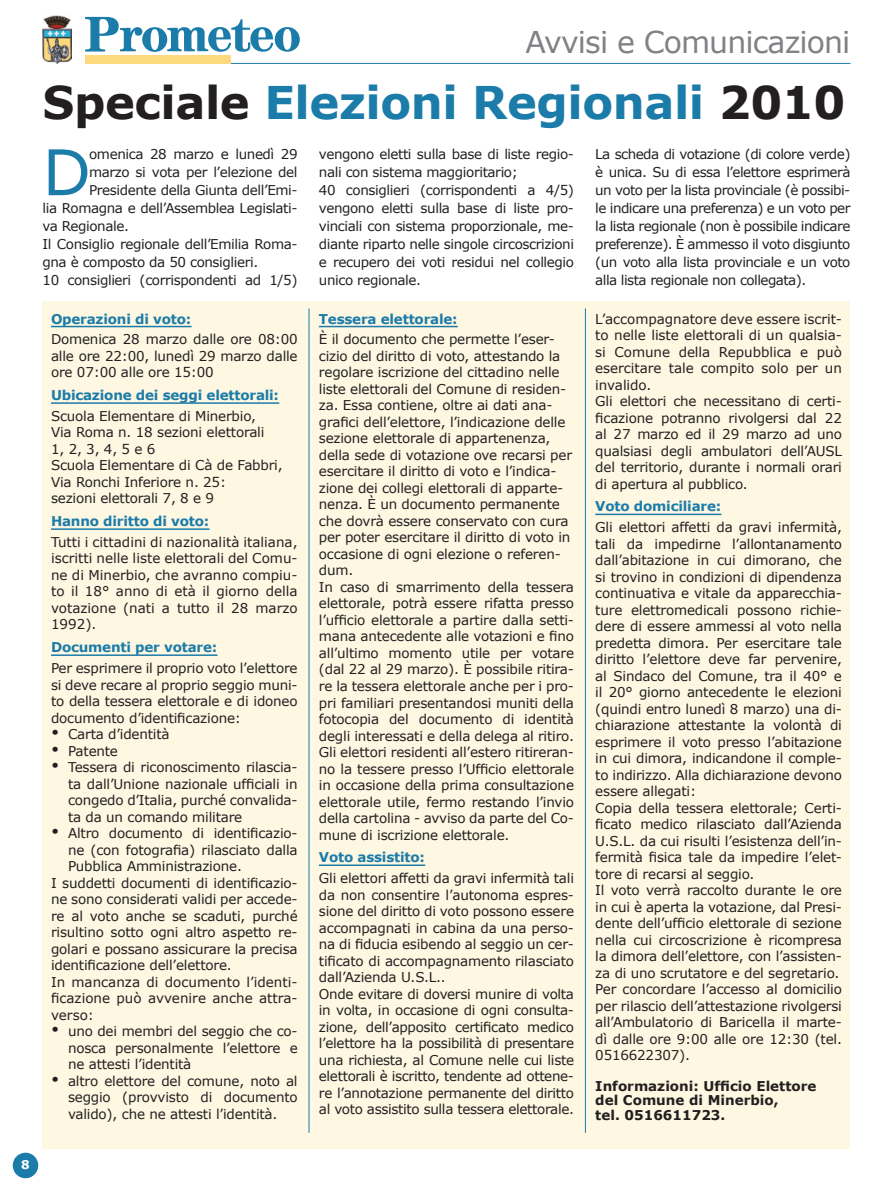
<style>
.page{position:relative;width:893px;height:1191px;background:#fff}
.page>*{position:absolute;margin:0;border:0;box-sizing:border-box;transform-origin:0 0}
.t1{font:63px "Verdana";color:#1b7ca9}
.t2{font:700 45px "Verdana";letter-spacing:-.01em;color:#1b7ca9}
.t3{font:30px "Verdana";letter-spacing:-.03em;color:#808285}
.t4{font:13.5px/16.5px "Verdana";letter-spacing:-.015em;color:#231f20;text-align:justify}
.t5{font:700 13.5px "Verdana";letter-spacing:-.015em;color:#1b7ca9}
.t6{font:700 13.5px/14.2px "Verdana";color:#231f20}
.t7{font:700 12px "Verdana";color:#fff}
.s1{color:#231f20}
</style>
<div class="page">
<hr style="left:85px;top:63px;width:765px;height:1px;background:#1b7ca9">
<svg style="left:85px;top:17px;width:215px;height:35px"></svg>
<div style="left:85px;top:55px;width:146px;height:9px;background:#feda7e"></div>
<img style="left:42px;top:16px;width:29px;height:47px">
<div style="left:43px;top:301px;width:807px;height:847px;background:#fef7e2"></div>
<hr style="left:51px;top:326px;width:141px;height:1px;background:#1b7ca9">
<hr style="left:51px;top:402px;width:228px;height:2px;background:#1b7ca9">
<hr style="left:51px;top:528px;width:159px;height:2px;background:#1b7ca9">
<hr style="left:51px;top:654px;width:167px;height:2px;background:#1b7ca9">
<hr style="left:319px;top:326px;width:139px;height:1px;background:#1b7ca9">
<hr style="left:319px;top:864px;width:106px;height:2px;background:#1b7ca9">
<hr style="left:595px;top:513px;width:126px;height:2px;background:#1b7ca9">
<hr style="left:309px;top:308px;width:1px;height:824px;background:#1b7ca9">
<hr style="left:585px;top:308px;width:1px;height:824px;background:#1b7ca9">
<div style="left:13px;top:1152px;width:25px;height:26px;background:#1b7ca9;border-radius:50%"></div>
<h3 class="t3" style="left:525px;top:23px;width:327px">Avvisi e Comunicazioni</h3>
<h2 class="t2" style="left:43px;top:74px;width:804px"><span class="s1">Speciale</span> Elezioni Regionali <span class="s1">2010</span></h2>
<h1 class="t1" style="left:43px;top:132px;width:50px">D</h1>
<p class="t4" style="left:89px;top:146px;width:210px">omenica 28 marzo e lunedì 29</p>
<p class="t4" style="left:89px;top:164px;width:210px">marzo si vota per l’elezione del</p>
<p class="t4" style="left:89px;top:182px;width:210px">Presidente della Giunta dell’Emi-</p>
<p class="t4" style="left:43px;top:200px;width:257px">lia Romagna e dell’Assemblea Legislati-</p>
<p class="t4" style="left:43px;top:218px;width:88px">va Regionale.</p>
<p class="t4" style="left:43px;top:236px;width:257px">Il Consiglio regionale dell’Emilia Roma-</p>
<p class="t4" style="left:43px;top:254px;width:217px">gna è composto da 50 consiglieri.</p>
<p class="t4" style="left:43px;top:272px;width:257px">10 consiglieri (corrispondenti ad 1/5)</p>
<p class="t5" style="left:51px;top:310px;width:142px">Operazioni di voto:</p>
<p class="t4" style="left:51px;top:331px;width:248px">Domenica 28 marzo dalle ore 08:00 alle ore 22:00, lunedì 29 marzo dalle ore 07:00 alle ore 15:00</p>
<p class="t5" style="left:51px;top:386px;width:230px">Ubicazione dei seggi elettorali:</p>
<p class="t4" style="left:51px;top:408px;width:233px;text-align:left">Scuola Elementare di Minerbio,<br>Via Roma n. 18 sezioni elettorali<br>1, 2, 3, 4, 5 e 6<br>Scuola Elementare di Cà de Fabbri,<br>Via Ronchi Inferiore n. 25:<br>sezioni elettorali 7, 8 e 9</p>
<p class="t5" style="left:51px;top:512px;width:160px">Hanno diritto di voto:</p>
<p class="t4" style="left:51px;top:534px;width:248px">Tutti i cittadini di nazionalità italiana, iscritti nelle liste elettorali del Comu&shy;ne di Minerbio, che avranno compiu&shy;to il 18° anno di età il giorno della votazione (nati a tutto il 28 marzo 1992).</p>
<p class="t5" style="left:51px;top:638px;width:168px">Documenti per votare:</p>
<p class="t4" style="left:51px;top:660px;width:248px">Per esprimere il proprio voto l’elettore si deve recare al proprio seggio muni&shy;to della tessera elettorale e di idoneo documento d’identificazione:</p>
<p class="t4" style="left:51px;top:726px;width:120px">• Carta d’identità</p>
<p class="t4" style="left:51px;top:742px;width:68px">• Patente</p>
<p class="t4" style="left:68px;top:759px;width:231px;text-indent:-17px">• Tessera di riconoscimento rilascia&shy;ta dall’Unione nazionale ufficiali in congedo d’Italia, purché convalida&shy;ta da un comando militare</p>
<p class="t4" style="left:51px;top:825px;width:248px">• Altro documento di identificazio-</p>
<p class="t4" style="left:68px;top:841px;width:231px">ne (con fotografia) rilasciato dalla</p>
<p class="t4" style="left:68px;top:858px;width:175px">Pubblica Amministrazione.</p>
<p class="t4" style="left:51px;top:874px;width:248px">I suddetti documenti di identificazio-</p>
<p class="t4" style="left:51px;top:891px;width:248px">ne sono considerati validi per accede-</p>
<p class="t4" style="left:51px;top:907px;width:248px">re al voto anche se scaduti, purché</p>
<p class="t4" style="left:51px;top:924px;width:248px">risultino sotto ogni altro aspetto re-</p>
<p class="t4" style="left:51px;top:940px;width:248px">golari e possano assicurare la precisa</p>
<p class="t4" style="left:51px;top:957px;width:182px">identificazione dell’elettore.</p>
<p class="t4" style="left:51px;top:973px;width:248px">In mancanza di documento l’identi-</p>
<p class="t4" style="left:51px;top:990px;width:248px">ficazione può avvenire anche attra-</p>
<p class="t4" style="left:51px;top:1006px;width:45px">verso:</p>
<p class="t4" style="left:68px;top:1023px;width:231px;text-indent:-17px">• uno dei membri del seggio che co&shy;nosca personalmente l’elettore e ne attesti l’identità</p>
<p class="t4" style="left:68px;top:1072px;width:231px;text-indent:-17px">• altro elettore del comune, noto al seggio (provvisto di documento valido), che ne attesti l’identità.</p>
<p class="t4" style="left:319px;top:145px;width:257px;line-height:18px;text-align:left">vengono eletti sulla base di liste regio&shy;nali con sistema maggioritario;<br>40 consiglieri (corrispondenti a 4/5) vengono eletti sulla base di liste pro&shy;vinciali con sistema proporzionale, me&shy;diante riparto nelle singole circoscrizioni e recupero dei voti residui nel collegio unico regionale.</p>
<p class="t4" style="left:595px;top:145px;width:257px;line-height:18px">La scheda di votazione (di colore verde) è unica. Su di essa l’elettore esprimerà un voto per la lista provinciale (è possibi&shy;le indicare una preferenza) e un voto per la lista regionale (non è possibile indicare preferenze). È ammesso il voto disgiunto (un voto alla lista provinciale e un voto alla lista regionale non collegata).</p>
<p class="t5" style="left:319px;top:310px;width:140px">Tessera elettorale:</p>
<p class="t4" style="left:319px;top:331px;width:257px;text-align:left">È il documento che permette l’eser&shy;cizio del diritto di voto, attestando la regolare iscrizione del cittadino nelle liste elettorali del Comune di residen&shy;za. Essa contiene, oltre ai dati ana&shy;grafici dell’elettore, l’indicazione delle sezione elettorale di appartenenza, della sede di votazione ove recarsi per esercitare il diritto di voto e l’indica&shy;zione dei collegi elettorali di apparte&shy;nenza. È un documento permanente che dovrà essere conservato con cura per poter esercitare il diritto di voto in occasione di ogni elezione o referen&shy;dum.<br>In caso di smarrimento della tessera elettorale, potrà essere rifatta presso l’ufficio elettorale a partire dalla setti&shy;mana antecedente alle votazioni e fino all’ultimo momento utile per votare (dal 22 al 29 marzo). È possibile ritira&shy;re la tessera elettorale anche per i pro&shy;pri familiari presentandosi muniti della fotocopia del documento di identità degli interessati e della delega al ritiro.<br>Gli elettori residenti all’estero ritireran&shy;no la tessere presso l’Ufficio elettorale in occasione della prima consultazione elettorale utile, fermo restando l’invio della cartolina - avviso da parte del Co&shy;mune di iscrizione elettorale.</p>
<p class="t5" style="left:319px;top:848px;width:108px">Voto assistito:</p>
<p class="t4" style="left:319px;top:870px;width:257px;text-align:left">Gli elettori affetti da gravi infermità tali da non consentire l’autonoma espres&shy;sione del diritto di voto possono essere accompagnati in cabina da una perso&shy;na di fiducia esibendo al seggio un cer&shy;tificato di accompagnamento rilasciato dall’Azienda U.S.L..<br>Onde evitare di doversi munire di volta in volta, in occasione di ogni consulta&shy;zione, dell’apposito certificato medico l’elettore ha la possibilità di presentare una richiesta, al Comune nelle cui liste elettorali è iscritto, tendente ad ottene&shy;re l’annotazione permanente del diritto al voto assistito sulla tessera elettorale.</p>
<p class="t4" style="left:595px;top:311px;width:248px;text-align:left">L’accompagnatore deve essere iscrit&shy;to nelle liste elettorali di un qualsia&shy;si Comune della Repubblica e può esercitare tale compito solo per un invalido.<br>Gli elettori che necessitano di certi&shy;ficazione potranno rivolgersi dal 22 al 27 marzo ed il 29 marzo ad uno qualsiasi degli ambulatori dell’AUSL del territorio, durante i normali orari di apertura al pubblico.</p>
<p class="t5" style="left:595px;top:498px;width:127px">Voto domiciliare:</p>
<p class="t4" style="left:595px;top:519px;width:248px;text-align:left">Gli elettori affetti da gravi infermità, tali da impedirne l’allontanamento dall’abitazione in cui dimorano, che si trovino in condizioni di dipendenza continuativa e vitale da apparecchia&shy;ture elettromedicali possono richie&shy;dere di essere ammessi al voto nella predetta dimora. Per esercitare tale diritto l’elettore deve far pervenire, al Sindaco del Comune, tra il 40° e il 20° giorno antecedente le elezioni (quindi entro lunedì 8 marzo) una di&shy;chiarazione attestante la volontà di esprimere il voto presso l’abitazione in cui dimora, indicandone il comple&shy;to indirizzo. Alla dichiarazione devono essere allegati:<br>Copia della tessera elettorale; Certi&shy;ficato medico rilasciato dall’Azienda U.S.L. da cui risulti l’esistenza dell’in&shy;fermità fisica tale da impedire l’elet&shy;tore di recarsi al seggio.<br>Il voto verrà raccolto durante le ore in cui è aperta la votazione, dal Presi&shy;dente dell’ufficio elettorale di sezione nella cui circoscrizione è ricompresa la dimora dell’elettore, con l’assisten&shy;za di uno scrutatore e del segretario.<br>Per concordare l’accesso al domicilio per rilascio dell’attestazione rivolgersi all’Ambulatorio di Baricella il marte&shy;dì dalle ore 9:00 alle ore 12:30 (tel.<br>0516622307).</p>
<p class="t6" style="left:595px;top:1079px;width:223px">Informazioni: Ufficio Elettore del Comune di Minerbio,<br>tel. 0516611723.</p>
<p class="t7" style="left:21px;top:1157px;width:10px">8</p>
</div>
